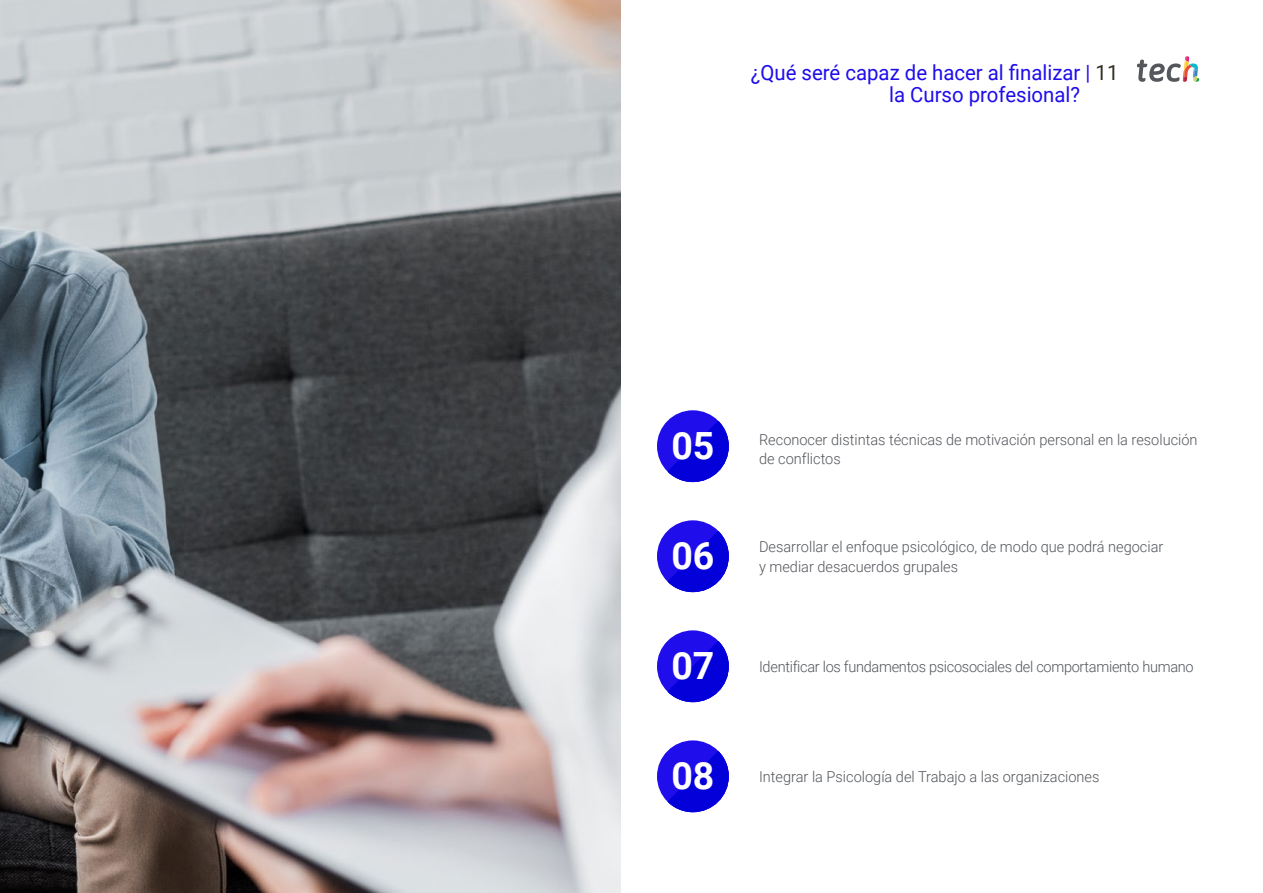
<style>
.page{position:relative;width:1263px;height:893px;background:#fff}
.page>*{position:absolute;margin:0;border:0;box-sizing:border-box;transform-origin:0 0}
.t1{font:700 37.5px "Roboto";color:#fff}
.t2{font:21px/22.5px "Roboto";color:#1f0dec}
.t3{font:300 15px/19.5px "Roboto";color:#52555b}
.t4{font:300 15px "Roboto";letter-spacing:-.02em;color:#52555b}
.s1{color:#312e20}
</style>
<div class="page">
<img style="left:0;top:0;width:621px;height:893px">
<div style="left:657px;top:520px;width:72px;height:72px;background:#1f0dec;border-radius:50%"></div>
<svg style="left:667px;top:531px;width:62px;height:61px"></svg>
<div style="left:657px;top:740px;width:72px;height:72px;background:#1f0dec;border-radius:50%"></div>
<svg style="left:667px;top:751px;width:62px;height:61px"></svg>
<div style="left:657px;top:630px;width:72px;height:72px;background:#1f0dec;border-radius:50%"></div>
<svg style="left:667px;top:641px;width:62px;height:61px"></svg>
<div style="left:657px;top:410px;width:72px;height:72px;background:#1f0dec;border-radius:50%"></div>
<svg style="left:667px;top:421px;width:62px;height:61px"></svg>
<svg style="left:1137px;top:56px;width:62px;height:26px"></svg>
<h2 class="t2" style="left:889px;top:60px;width:231px;text-indent:-138px">¿Qué seré capaz de hacer al finalizar | <span class="s1">11 </span>la Curso profesional?</h2>
<h1 class="t1" style="left:671px;top:419px;width:45px">05</h1>
<p class="t3" style="left:759px;top:429px;width:440px">Reconocer distintas técnicas de motivación personal en la resolución</p>
<p class="t3" style="left:759px;top:448px;width:83px">de conflictos</p>
<h1 class="t1" style="left:671px;top:529px;width:45px">06</h1>
<p class="t3" style="left:759px;top:536px;width:406px">Desarrollar el enfoque psicológico, de modo que podrá negociar y mediar desacuerdos grupales</p>
<h1 class="t1" style="left:671px;top:639px;width:45px">07</h1>
<p class="t4" style="left:759px;top:656px;width:436px">Identificar los fundamentos psicosociales del comportamiento humano</p>
<h1 class="t1" style="left:671px;top:749px;width:45px">08</h1>
<p class="t3" style="left:759px;top:766px;width:342px">Integrar la Psicología del Trabajo a las organizaciones</p>
</div>
